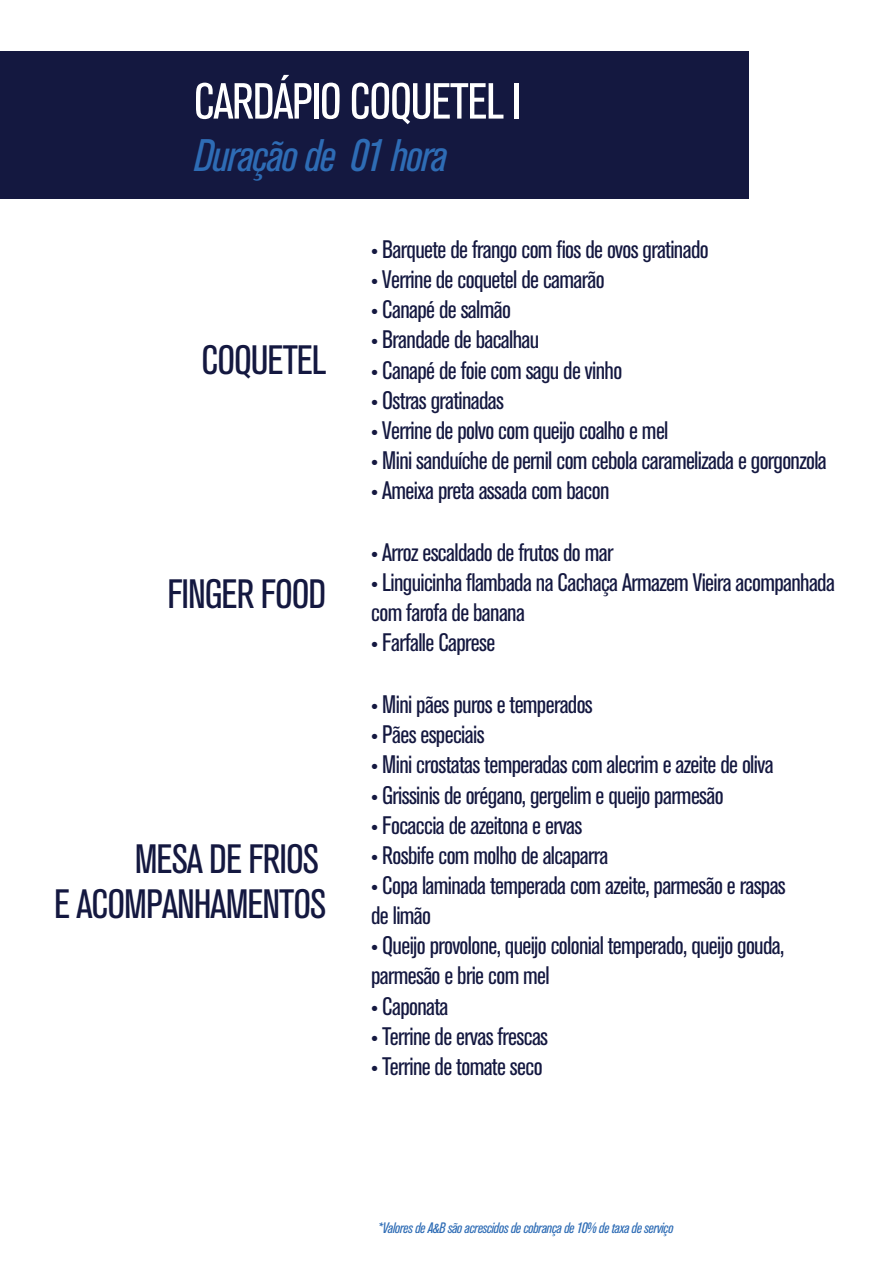
<style>
.page{position:relative;width:893px;height:1263px;background:#fff}
.page>*{position:absolute;margin:0;border:0;box-sizing:border-box;transform-origin:0 0}
.t1{font:condensed 50.1px "Akzidenz Grotesk BQ";letter-spacing:-.025em;color:#fff}
.t2{font:italic condensed 45.15px "Akzidenz Grotesk BQ";letter-spacing:-.025em;color:#2e6cb5}
.t3{font:condensed 40.65px/44.7px "Akzidenz Grotesk BQ";letter-spacing:-.025em;color:#141840;text-align:right}
.t4{font:condensed 25.05px/30.2px "Akzidenz Grotesk BQ";letter-spacing:-.025em;color:#141840}
.t5{font:italic condensed 15px "Akzidenz Grotesk BQ";letter-spacing:-.025em;color:#2e6cb5}
.s1{font-family:"Myriad Pro";font-stretch:normal}
</style>
<div class="page">
<div style="left:0;top:51px;width:749px;height:148px;background:#141840"></div>
<h1 class="t1" style="left:194px;top:73px;width:329px">CARDÁPIO COQUETEL I</h1>
<h2 class="t2" style="left:194px;top:129px;width:255px">Duração de 01 hora</h2>
<h3 class="t3" style="left:201px;top:339px;width:126px">COQUETEL</h3>
<h3 class="t3" style="left:167px;top:572px;width:160px">FINGER FOOD</h3>
<h3 class="t3" style="left:54px;top:837px;width:274px">MESA DE FRIOS<br>E ACOMPANHAMENTOS</h3>
<p class="t4" style="left:371px;top:235px;width:339px"><span class="s1">•</span> Barquete de frango com fios de ovos gratinado</p>
<p class="t4" style="left:371px;top:265px;width:235px"><span class="s1">•</span> Verrine de coquetel de camarão</p>
<p class="t4" style="left:371px;top:295px;width:141px"><span class="s1">•</span> Canapé de salmão</p>
<p class="t4" style="left:371px;top:325px;width:170px"><span class="s1">•</span> Brandade de bacalhau</p>
<p class="t4" style="left:371px;top:355px;width:253px"><span class="s1">•</span> Canapé de foie com sagu de vinho</p>
<p class="t4" style="left:371px;top:385px;width:134px"><span class="s1">•</span> Ostras gratinadas</p>
<p class="t4" style="left:371px;top:415px;width:299px"><span class="s1">•</span> Verrine de polvo com queijo coalho e mel</p>
<p class="t4" style="left:371px;top:446px;width:457px"><span class="s1">•</span> Mini sanduíche de pernil com cebola caramelizada e gorgonzola</p>
<p class="t4" style="left:371px;top:476px;width:240px"><span class="s1">•</span> Ameixa preta assada com bacon</p>
<p class="t4" style="left:371px;top:537px;width:244px"><span class="s1">•</span> Arroz escaldado de frutos do mar</p>
<p class="t4" style="left:371px;top:567px;width:465px"><span class="s1">•</span> Linguicinha flambada na Cachaça Armazem Vieira acompanhada com farofa de banana</p>
<p class="t4" style="left:371px;top:628px;width:126px"><span class="s1">•</span> Farfalle Caprese</p>
<p class="t4" style="left:371px;top:690px;width:223px"><span class="s1">•</span> Mini pães puros e temperados</p>
<p class="t4" style="left:371px;top:720px;width:115px"><span class="s1">•</span> Pães especiais</p>
<p class="t4" style="left:371px;top:750px;width:404px"><span class="s1">•</span> Mini crostatas temperadas com alecrim e azeite de oliva</p>
<p class="t4" style="left:371px;top:780px;width:354px"><span class="s1">•</span> Grissinis de orégano, gergelim e queijo parmesão</p>
<p class="t4" style="left:371px;top:810px;width:213px"><span class="s1">•</span> Focaccia de azeitona e ervas</p>
<p class="t4" style="left:371px;top:840px;width:239px"><span class="s1">•</span> Rosbife com molho de alcaparra</p>
<p class="t4" style="left:371px;top:871px;width:416px"><span class="s1">•</span> Copa laminada temperada com azeite, parmesão e raspas de limão</p>
<p class="t4" style="left:371px;top:931px;width:415px"><span class="s1">•</span> Queijo provolone, queijo colonial temperado, queijo gouda, parmesão e brie com mel</p>
<p class="t4" style="left:371px;top:991px;width:79px"><span class="s1">•</span> Caponata</p>
<p class="t4" style="left:371px;top:1021px;width:178px"><span class="s1">•</span> Terrine de ervas frescas</p>
<p class="t4" style="left:371px;top:1051px;width:173px"><span class="s1">•</span> Terrine de tomate seco</p>
<p class="t5" style="left:378px;top:1219px;width:297px">*Valores de A&amp;B são acrescidos de cobrança de 10% de taxa de serviço</p>
</div>
